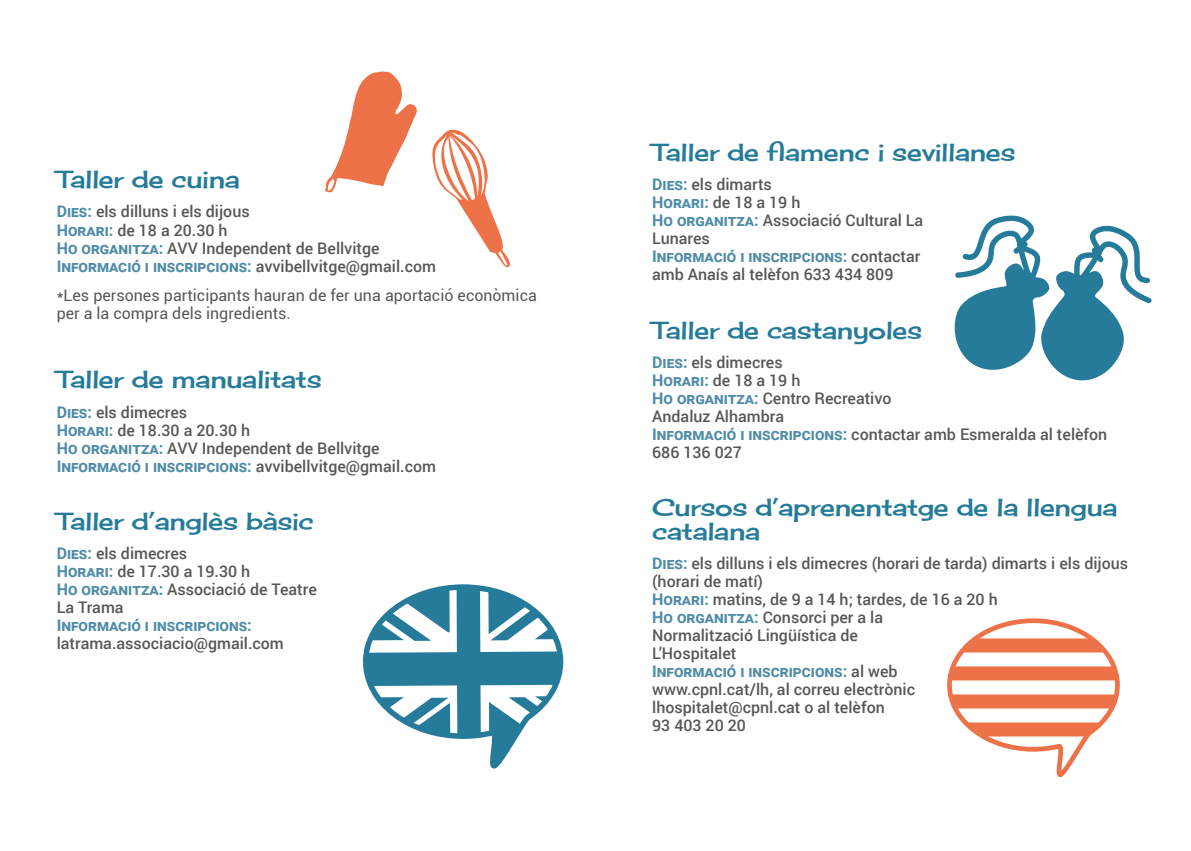
<style>
.page{position:relative;width:1191px;height:851px;background:#fff}
.page>*{position:absolute;margin:0;border:0;box-sizing:border-box;transform-origin:0 0}
.t1{font:24px/24px "Cherry Cream Soda";letter-spacing:-.01em;color:#257b99}
.t2{font:500 16px/18px "Roboto";color:#575756}
.t3{font:16px/18px "Roboto";color:#575756}
.t4{font:700 16px "Roboto";color:#4f8ca7}
.s1{font-weight:700;color:#4f8ca7}
</style>
<div class="page">
<svg style="left:947px;top:618px;width:173px;height:158px"></svg>
<svg style="left:363px;top:584px;width:201px;height:184px"></svg>
<svg style="left:325px;top:71px;width:185px;height:197px"></svg>
<svg style="left:954px;top:215px;width:198px;height:166px"></svg>
<h1 class="t1" style="left:57px;top:167px;width:185px">Taller de cuina</h1>
<p class="t2" style="left:57px;top:202px;width:381px"><span class="s1">Dies:</span> els dilluns i els dijous<br><span class="s1">Horari:</span> de 18 a 20.30 h<br><span class="s1">Ho organitza:</span> AVV Independent de Bellvitge <span class="s1">Informació i inscripcions:</span> avvibellvitge@gmail.com</p>
<p class="t3" style="left:57px;top:285px;width:481px">*Les persones participants hauran de fer una aportació econòmica per a la compra dels ingredients.</p>
<h1 class="t1" style="left:57px;top:367px;width:266px">Taller de manualitats</h1>
<p class="t2" style="left:57px;top:402px;width:381px"><span class="s1">Dies:</span> els dimecres<br><span class="s1">Horari:</span> de 18.30 a 20.30 h<br><span class="s1">Ho organitza:</span> AVV Independent de Bellvitge <span class="s1">Informació i inscripcions:</span> avvibellvitge@gmail.com</p>
<h1 class="t1" style="left:57px;top:508px;width:258px">Taller d’anglès bàsic</h1>
<p class="t2" style="left:57px;top:543px;width:262px"><span class="s1">Dies:</span> els dimecres<br><span class="s1">Horari:</span> de 17.30 a 19.30 h<br><span class="s1">Ho organitza:</span> Associació de Teatre<br>La Trama</p>
<p class="t4" style="left:57px;top:614px;width:197px">Informació i inscripcions:</p>
<p class="t2" style="left:57px;top:633px;width:229px">latrama.associacio@gmail.com</p>
<h1 class="t1" style="left:652px;top:140px;width:365px">Taller de flamenc i sevillanes</h1>
<p class="t2" style="left:652px;top:175px;width:273px"><span class="s1">Dies:</span> els dimarts<br><span class="s1">Horari:</span> de 18 a 19 h<br><span class="s1">Ho organitza:</span> Associació Cultural La<br>Lunares<br><span class="s1">Informació i inscripcions:</span> contactar amb Anaís al telèfon 633 434 809</p>
<h1 class="t1" style="left:652px;top:317px;width:271px">Taller de castanyoles</h1>
<p class="t2" style="left:652px;top:352px;width:456px"><span class="s1">Dies:</span> els dimecres<br><span class="s1">Horari:</span> de 18 a 19 h<br><span class="s1">Ho organitza:</span> Centro Recreativo<br>Andaluz Alhambra<br><span class="s1">Informació i inscripcions:</span> contactar amb Esmeralda al telèfon<br>686 136 027</p>
<h1 class="t1" style="left:652px;top:495px;width:467px">Cursos d’aprenentatge de la llengua catalana</h1>
<p class="t2" style="left:652px;top:554px;width:477px"><span class="s1">Dies:</span> els dilluns i els dimecres (horari de tarda) dimarts i els dijous (horari de matí)<br><span class="s1">Horari:</span> matins, de 9 a 14 h; tardes, de 16 a 20 h<br><span class="s1">Ho organitza:</span> Consorci per a la<br>Normalització Lingüística de<br>L’Hospitalet<br><span class="s1">Informació i inscripcions:</span> al web<br>www.cpnl.cat/lh, al correu electrònic<br>lhospitalet@cpnl.cat o al telèfon<br>93 403 20 20</p>
</div>
